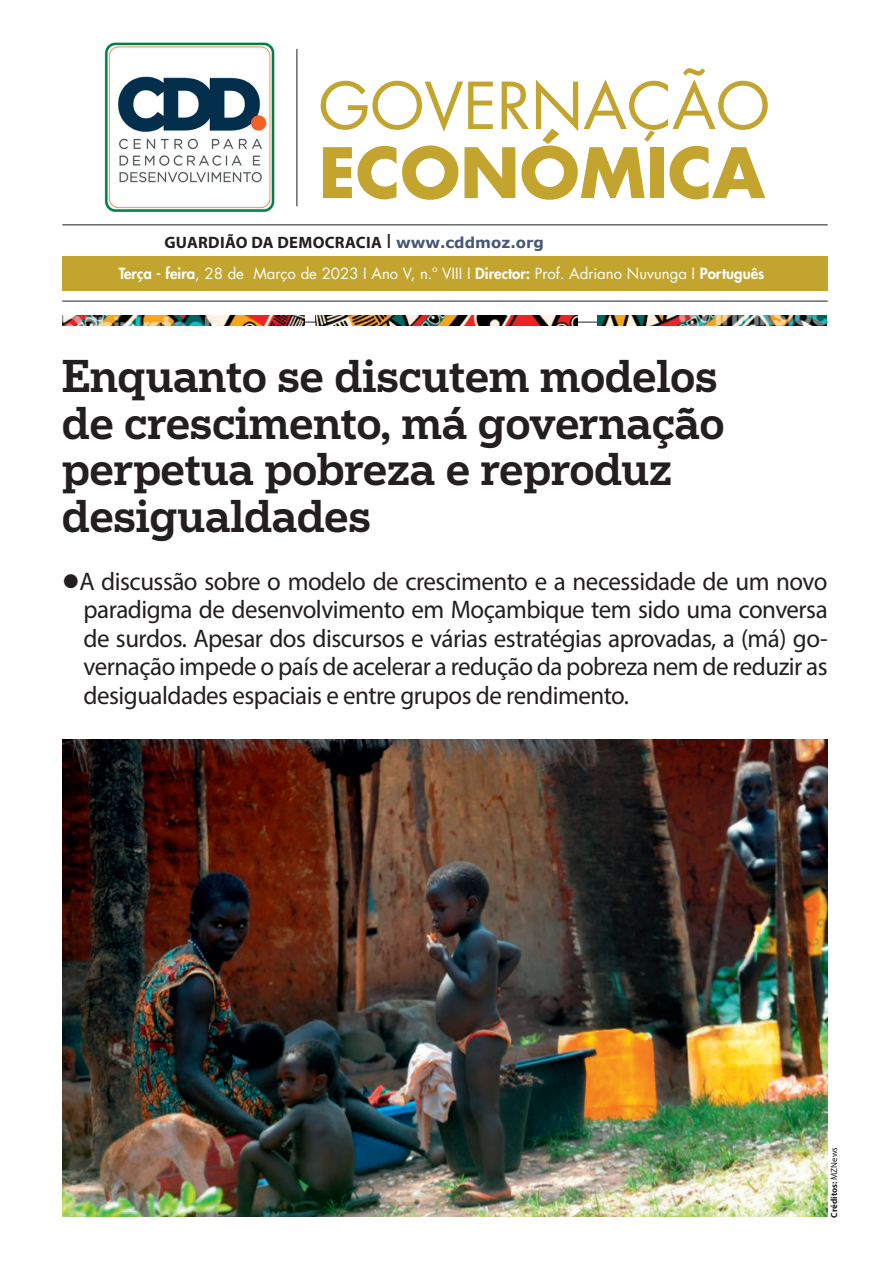
<style>
.page{position:relative;width:893px;height:1263px;background:#fff}
.page>*{position:absolute;margin:0;border:0;box-sizing:border-box;transform-origin:0 0}
.t1{font:700 67.5px "Futura LT";color:#c2a42e}
.t2{font:63px "Futura LT";letter-spacing:-.005em;color:#c2a42e}
.t3{font:500 43.5px/46.5px "Popular";color:#231f20}
.t4{font:25.5px/28.5px "Myriad Pro";letter-spacing:-.02em;color:#231f20;text-align:justify}
.t5{font:700 16.5px "Myriad Pro";letter-spacing:.02em;color:#231f20}
.t6{font:15px "Futura LT";color:#fff}
.t7{font:700 9px "Myriad Pro";color:#231f20}
.s1{font-weight:400;font-size:20.85px}
.s2{font-family:"Verdana";font-size:15px;color:#485775}
.s3{font-weight:800}
.s4{font-weight:400}
</style>
<div class="page">
<hr style="left:297px;top:49px;width:1px;height:157px;background:#231f20">
<div style="left:62px;top:256px;width:766px;height:35px;background:#c2a42e"></div>
<hr style="left:62px;top:322px;width:766px;height:1px;background:#231f20">
<img style="left:62px;top:315px;width:243px;height:11px">
<img style="left:316px;top:315px;width:261px;height:11px">
<img style="left:598px;top:315px;width:229px;height:11px">
<img style="left:105px;top:42px;width:170px;height:170px">
<hr style="left:62px;top:301px;width:766px;height:1px;background:#231f20">
<hr style="left:62px;top:225px;width:766px;height:1px;background:#231f20">
<img style="left:62px;top:740px;width:766px;height:477px">
<h2 class="t2" style="left:319px;top:66px;width:453px">GOVERNAÇÃO</h2>
<h1 class="t1" style="left:319px;top:128px;width:448px">ECONÓMICA</h1>
<p class="t5" style="left:164px;top:231px;width:381px">GUARDIÃO DA DEMOCRACIA <span class="s1">I</span> <span class="s2">www.cddmoz.org</span></p>
<p class="t6" style="left:119px;top:263px;width:647px"><span class="s3">Terça - feira</span>, 28 de Março de 2023 I Ano V, n.º VIII I <span class="s3">Director:</span> Prof. Adriano Nuvunga I <span class="s3">Português</span></p>
<h3 class="t3" style="left:62px;top:351px;width:664px">Enquanto se discutem modelos de crescimento, má governação perpetua pobreza e reproduz desigualdades</h3>
<p class="t4" style="left:84px;top:567px;width:746px;text-indent:-21px">●A discussão sobre o modelo de crescimento e a necessidade de um novo paradigma de desenvolvimento em Moçambique tem sido uma conversa de surdos. Apesar dos discursos e várias estratégias aprovadas, a (má) go&shy;vernação impede o país de acelerar a redução da pobreza nem de reduzir as desigualdades espaciais e entre grupos de rendimento.</p>
<p class="t7" style="left:828px;top:1218px;width:72px;rotate:-90deg">Créditos: <span class="s4">MZNews</span></p>
</div>
